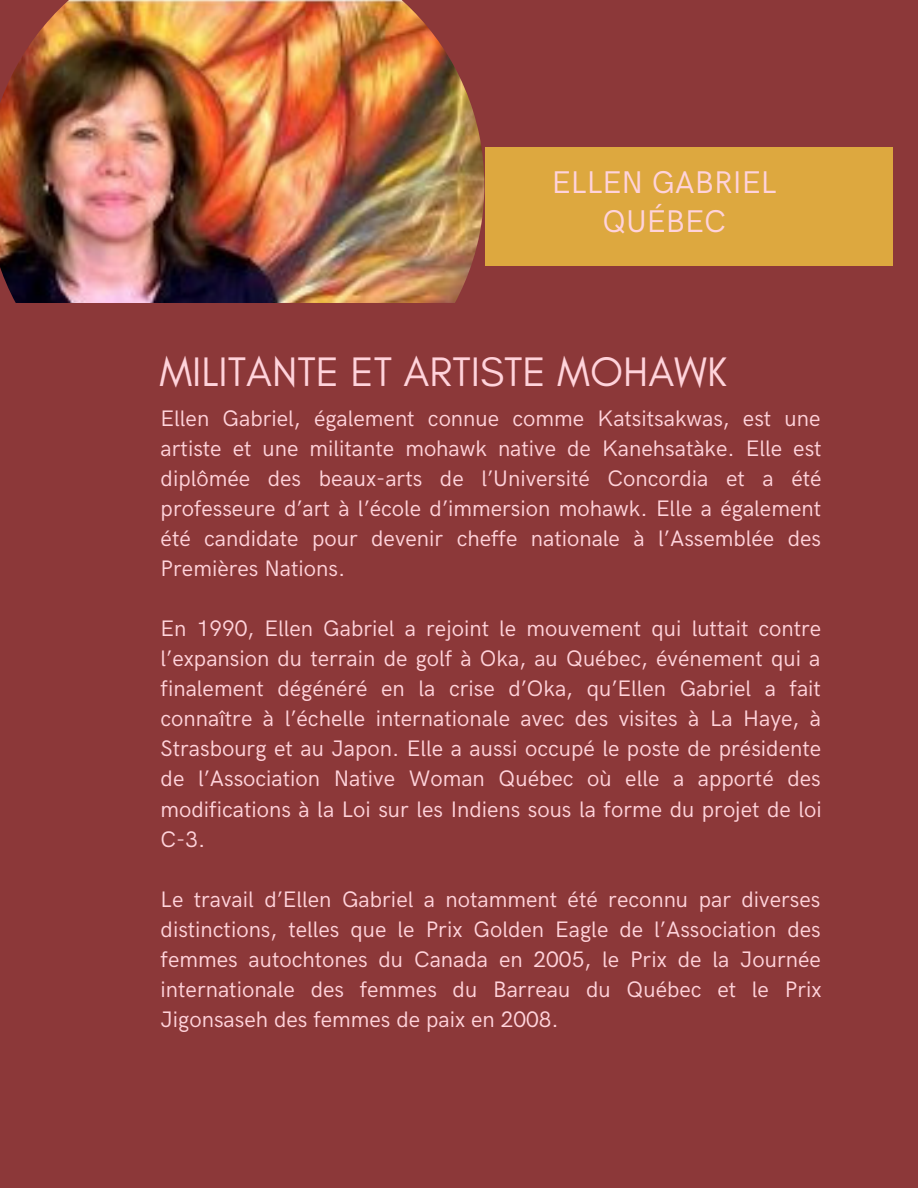
<style>
.page{position:relative;width:918px;height:1188px;background:#8c3839}
.page>*{position:absolute;margin:0;border:0;box-sizing:border-box;transform-origin:0 0}
.t1{font:42px "Glacial Indifference";color:#ffd3db}
.t2{font:31.5px/38.8px "HK Grotesk";color:#ffd3db;text-align:center}
.t3{font:22.5px/30px "HK Grotesk";color:#ffd3db;text-align:justify}
</style>
<div class="page">
<img style="left:0;top:0;width:484px;height:303px">
<div style="left:485px;top:148px;width:407px;height:118px;background:#dda83f"></div>
<h2 class="t2" style="left:552px;top:164px;width:227px">ELLEN GABRIEL<br>QUÉBEC</h2>
<h1 class="t1" style="left:159px;top:346px;width:569px">MILITANTE ET ARTISTE MOHAWK</h1>
<p class="t3" style="left:161px;top:404px;width:662px">Ellen Gabriel, également connue comme Katsitsakwas, est une artiste et une militante mohawk native de Kanehsatàke. Elle est diplômée des beaux-arts de l’Université Concordia et a été professeure d’art à l’école d’immersion mohawk. Elle a également été candidate pour devenir cheffe nationale à l’Assemblée des Premières Nations.</p>
<p class="t3" style="left:161px;top:614px;width:663px">En 1990, Ellen Gabriel a rejoint le mouvement qui luttait contre l’expansion du terrain de golf à Oka, au Québec, événement qui a finalement dégénéré en la crise d’Oka, qu’Ellen Gabriel a fait connaître à l’échelle internationale avec des visites à La Haye, à Strasbourg et au Japon. Elle a aussi occupé le poste de présidente de l’Association Native Woman Québec où elle a apporté des modifications à la Loi sur les Indiens sous la forme du projet de loi C-3.</p>
<p class="t3" style="left:161px;top:885px;width:662px">Le travail d’Ellen Gabriel a notamment été reconnu par diverses distinctions, telles que le Prix Golden Eagle de l’Association des femmes autochtones du Canada en 2005, le Prix de la Journée internationale des femmes du Barreau du Québec et le Prix Jigonsaseh des femmes de paix en 2008.</p>
</div>
